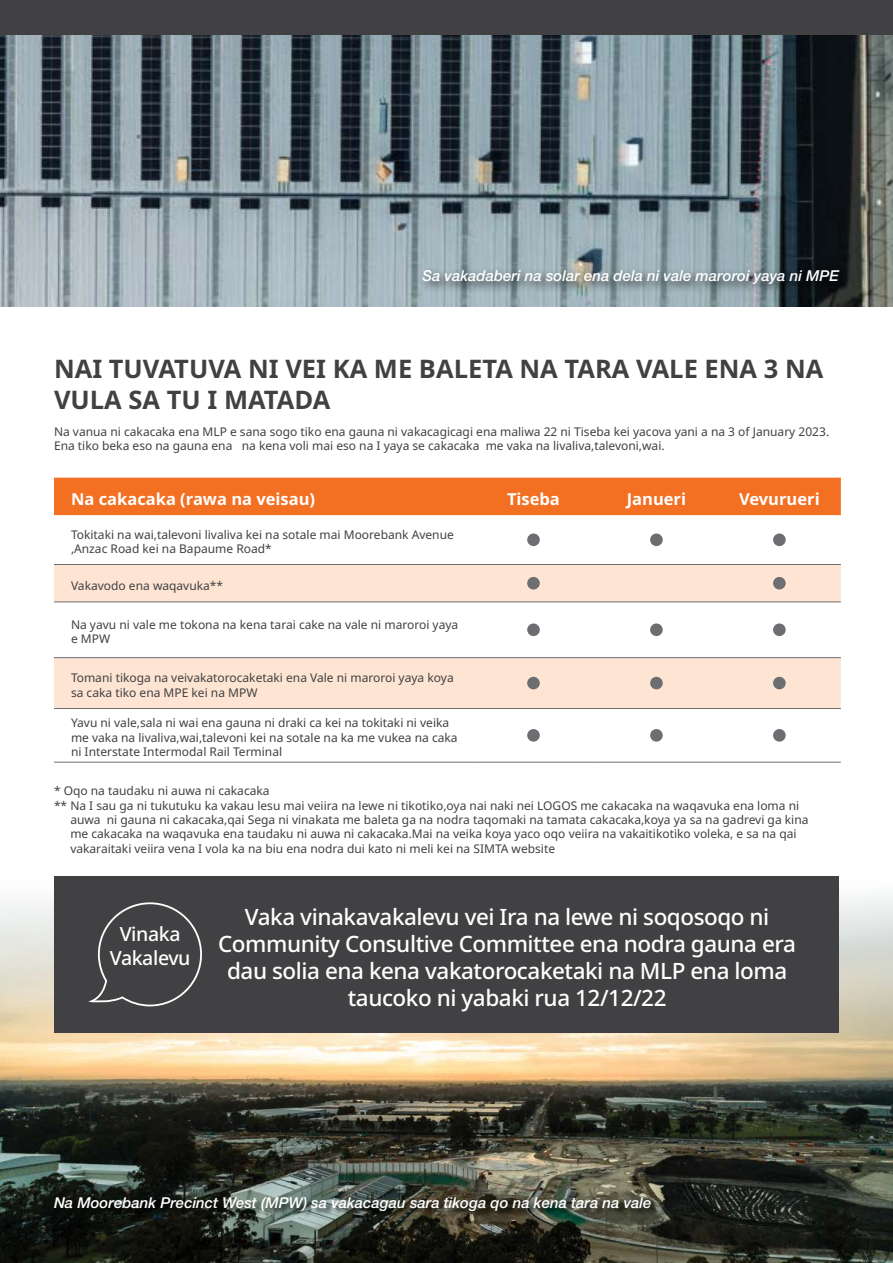
<style>
.page{position:relative;width:893px;height:1263px;background:#fff}
.page>*{position:absolute;margin:0;border:0;box-sizing:border-box;transform-origin:0 0}
.Head{font:700 25.5px/30.6px "Noto Sans";color:#414042}
.t1{font:500 22.5px/27px "Noto Sans";letter-spacing:-.02em;color:#fff;text-align:center}
.t2{font:500 19.5px/23.4px "Noto Sans";letter-spacing:-.02em;color:#fff;text-align:center}
.Table_head{font:700 16.5px "Noto Sans";color:#fff}
.t3{font:italic 500 15px "Helvetica Neue LT Std";color:#fff}
.Text{font:12px/14.4px "Noto Sans";color:#414042}
</style>
<div class="page">
<img style="left:0;top:34px;width:893px;height:272px">
<div style="left:0;top:0;width:893px;height:34px;background:#414042"></div>
<img style="left:0;top:896px;width:893px;height:367px">
<div style="left:54px;top:1197px;width:605px;height:22px;background:#000;opacity:.75"></div>
<div style="left:54px;top:478px;width:787px;height:37px;background:#f36f21"></div>
<svg style="left:54px;top:565px;width:787px;height:143px;fill:#fee5d3"></svg>
<hr style="left:54px;top:564px;width:418px;height:1px;background:#6d6e71">
<hr style="left:472px;top:564px;width:123px;height:1px;background:#6d6e71">
<hr style="left:595px;top:564px;width:123px;height:1px;background:#6d6e71">
<hr style="left:718px;top:564px;width:123px;height:1px;background:#6d6e71">
<hr style="left:54px;top:602px;width:418px;height:1px;background:#6d6e71">
<hr style="left:472px;top:602px;width:123px;height:1px;background:#6d6e71">
<hr style="left:595px;top:602px;width:123px;height:1px;background:#6d6e71">
<hr style="left:718px;top:602px;width:123px;height:1px;background:#6d6e71">
<hr style="left:54px;top:657px;width:418px;height:1px;background:#6d6e71">
<hr style="left:472px;top:657px;width:123px;height:1px;background:#6d6e71">
<hr style="left:595px;top:657px;width:123px;height:1px;background:#6d6e71">
<hr style="left:718px;top:657px;width:123px;height:1px;background:#6d6e71">
<hr style="left:54px;top:708px;width:418px;height:1px;background:#6d6e71">
<hr style="left:472px;top:708px;width:123px;height:1px;background:#6d6e71">
<hr style="left:595px;top:708px;width:123px;height:1px;background:#6d6e71">
<hr style="left:718px;top:708px;width:123px;height:1px;background:#6d6e71">
<hr style="left:54px;top:762px;width:418px;height:1px;background:#6d6e71">
<hr style="left:472px;top:762px;width:123px;height:1px;background:#6d6e71">
<hr style="left:595px;top:762px;width:123px;height:1px;background:#6d6e71">
<hr style="left:718px;top:762px;width:123px;height:1px;background:#6d6e71">
<div style="left:527px;top:533px;width:13px;height:13px;background:#6d6e71;border-radius:50%"></div>
<div style="left:650px;top:533px;width:13px;height:13px;background:#6d6e71;border-radius:50%"></div>
<div style="left:773px;top:533px;width:13px;height:13px;background:#6d6e71;border-radius:50%"></div>
<div style="left:527px;top:577px;width:13px;height:12px;background:#6d6e71;border-radius:50%"></div>
<div style="left:773px;top:577px;width:13px;height:12px;background:#6d6e71;border-radius:50%"></div>
<div style="left:527px;top:623px;width:13px;height:13px;background:#6d6e71;border-radius:50%"></div>
<div style="left:650px;top:623px;width:13px;height:13px;background:#6d6e71;border-radius:50%"></div>
<div style="left:773px;top:623px;width:13px;height:13px;background:#6d6e71;border-radius:50%"></div>
<div style="left:527px;top:677px;width:13px;height:12px;background:#6d6e71;border-radius:50%"></div>
<div style="left:650px;top:677px;width:13px;height:12px;background:#6d6e71;border-radius:50%"></div>
<div style="left:773px;top:677px;width:13px;height:12px;background:#6d6e71;border-radius:50%"></div>
<div style="left:527px;top:729px;width:13px;height:13px;background:#6d6e71;border-radius:50%"></div>
<div style="left:650px;top:729px;width:13px;height:13px;background:#6d6e71;border-radius:50%"></div>
<div style="left:773px;top:729px;width:13px;height:13px;background:#6d6e71;border-radius:50%"></div>
<div style="left:418px;top:265px;width:434px;height:32px;background:#000;opacity:.75"></div>
<div style="left:54px;top:876px;width:785px;height:156px;background:#414042"></div>
<svg style="left:90px;top:902px;width:112px;height:105px"></svg>
<p class="t3" style="left:422px;top:267px;width:418px">Sa vakadaberi na solar ena dela ni vale maroroi yaya ni MPE</p>
<p class="Head" style="left:54px;top:354px;width:771px">NAI TUVATUVA NI VEI KA ME BALETA NA TARA VALE ENA 3 NA<br>VULA SA TU I MATADA</p>
<p class="Text" style="left:54px;top:425px;width:777px">Na vanua ni cakacaka ena MLP e sana sogo tiko ena gauna ni vakacagicagi ena maliwa 22 ni Tiseba kei yacova yani a na 3 of January 2023.<br>Ena tiko beka eso na gauna ena na kena voli mai eso na I yaya se cakacaka me vaka na livaliva,talevoni,wai.</p>
<p class="Table_head" style="left:71px;top:487px;width:246px">Na cakacaka (rawa na veisau)</p>
<p class="Table_head" style="left:507px;top:487px;width:54px">Tiseba</p>
<p class="Table_head" style="left:627px;top:487px;width:61px">Janueri</p>
<p class="Table_head" style="left:739px;top:487px;width:82px">Vevurueri</p>
<p class="Text" style="left:71px;top:528px;width:384px">Tokitaki na wai,talevoni livaliva kei na sotale mai Moorebank Avenue ,Anzac Road kei na Bapaume Road*</p>
<p class="Text" style="left:71px;top:578px;width:154px">Vakavodo ena waqavuka**</p>
<p class="Text" style="left:71px;top:618px;width:389px">Na yavu ni vale me tokona na kena tarai cake na vale ni maroroi yaya e MPW</p>
<p class="Text" style="left:71px;top:671px;width:384px">Tomani tikoga na veivakatorocaketaki ena Vale ni maroroi yaya koya sa caka tiko ena MPE kei na MPW</p>
<p class="Text" style="left:71px;top:716px;width:388px">Yavu ni vale,sala ni wai ena gauna ni draki ca kei na tokitaki ni veika me vaka na livaliva,wai,talevoni kei na sotale na ka me vukea na caka ni Interstate Intermodal Rail Terminal</p>
<p class="Text" style="left:54px;top:784px;width:217px">* Oqo na taudaku ni auwa ni cakacaka</p>
<p class="Text" style="left:70px;top:798px;width:740px;text-indent:-16px">** Na I sau ga ni tukutuku ka vakau lesu mai veiira na lewe ni tikotiko,oya nai naki nei LOGOS me cakacaka na waqavuka ena loma ni auwa ni gauna ni cakacaka,qai Sega ni vinakata me baleta ga na nodra taqomaki na tamata cakacaka,koya ya sa na gadrevi ga kina me cakacaka na waqavuka ena taudaku ni auwa ni cakacaka.Mai na veika koya yaco oqo veiira na vakaitikotiko voleka, e sa na qai vakaraitaki veiira vena I vola ka na biu ena nodra dui kato ni meli kei na SIMTA website</p>
<p class="t2" style="left:110px;top:923px;width:82px">Vinaka<br>Vakalevu</p>
<p class="t1" style="left:218px;top:904px;width:579px">Vaka vinakavakalevu vei Ira na lewe ni soqosoqo ni Community Consultive Committee ena nodra gauna era dau solia ena kena vakatorocaketaki na MLP ena loma taucoko ni yabaki rua 12/12/22</p>
<p class="t3" style="left:54px;top:1193px;width:599px">Na Moorebank Precinct West (MPW) sa vakacagau sara tikoga qo na kena tara na vale</p>
</div>
